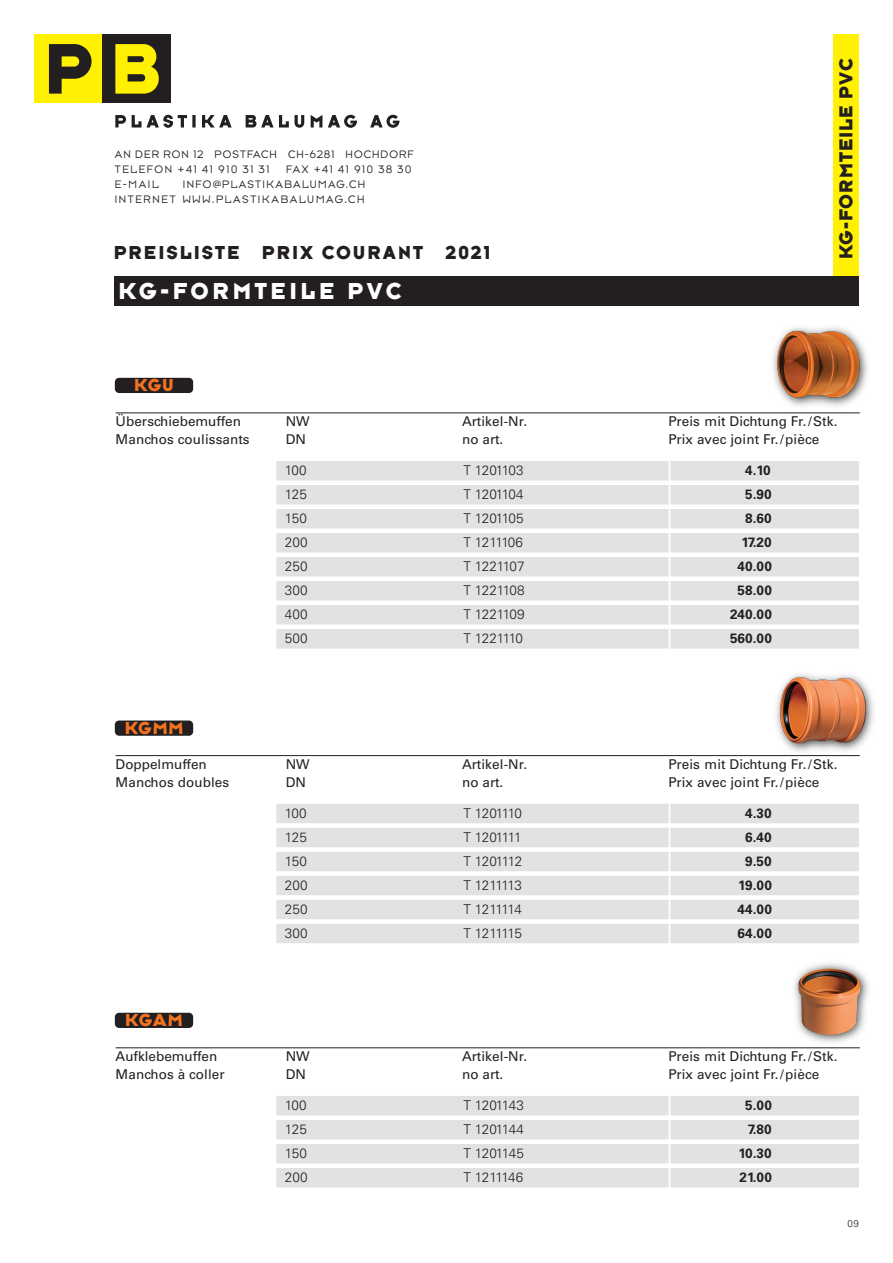
<style>
.page{position:relative;width:893px;height:1263px;background:#fff}
.page>*{position:absolute;margin:0;border:0;box-sizing:border-box;transform-origin:0 0}
.t1{font:24px "Typeface Six";letter-spacing:.15em;color:#fff}
.t2{font:19.5px "Typeface Six";letter-spacing:.1em;color:#231f20}
.t3{font:19.5px "Typeface Six";letter-spacing:.05em;color:#231f20}
.t4{font:18px "Typeface Six";letter-spacing:.04em;color:#f47321}
.t5{font:13.5px "Univers";letter-spacing:.005em;color:#231f20}
.t6{font:300 13.5px "Univers";letter-spacing:-.045em;color:#231f20}
.t7{font:700 13.5px "Univers";letter-spacing:.005em;color:#231f20}
.t8{font:300 13.5px "Univers";letter-spacing:-.02em;color:#231f20}
.t9{font:300 13.5px "Univers";letter-spacing:-.075em;color:#231f20}
.t10{font:300 13.5px "Univers";letter-spacing:-.07em;color:#231f20}
.t11{font:300 13.5px "Univers";letter-spacing:-.09em;color:#231f20}
.t12{font:11.25px "Typeface Seven";letter-spacing:.14em;color:#231f20}
.t13{font:11.25px "Typeface Seven";letter-spacing:.1em;color:#231f20}
.t14{font:300 9.75px "Univers";color:#231f20}
</style>
<div class="page">
<div style="left:833px;top:34px;width:26px;height:242px;background:#fff101"></div>
<div style="left:115px;top:276px;width:744px;height:30px;background:#231f20"></div>
<img style="left:565px;top:350px;width:303px;height:63px">
<img style="left:774px;top:327px;width:90px;height:77px">
<svg style="left:115px;top:115px;width:11px;height:12px"></svg>
<svg style="left:132px;top:115px;width:55px;height:13px"></svg>
<svg style="left:192px;top:115px;width:4px;height:12px"></svg>
<svg style="left:202px;top:115px;width:30px;height:12px"></svg>
<svg style="left:246px;top:115px;width:43px;height:12px"></svg>
<svg style="left:295px;top:115px;width:9px;height:13px"></svg>
<svg style="left:311px;top:115px;width:11px;height:12px"></svg>
<svg style="left:328px;top:115px;width:29px;height:13px"></svg>
<svg style="left:370px;top:115px;width:29px;height:13px"></svg>
<div style="left:34px;top:34px;width:69px;height:68px;background:#fff101"></div>
<div style="left:103px;top:34px;width:68px;height:68px;background:#231f20"></div>
<svg style="left:49px;top:44px;width:43px;height:50px"></svg>
<svg style="left:115px;top:44px;width:44px;height:50px"></svg>
<hr style="left:116px;top:413px;width:744px;height:1px;background:#231f20">
<div style="left:115px;top:378px;width:78px;height:15px;background:#231f20;border-radius:4px"></div>
<div style="left:276px;top:461px;width:583px;height:19px;background:#e1e2e4"></div>
<div style="left:276px;top:485px;width:583px;height:19px;background:#e1e2e4"></div>
<div style="left:276px;top:509px;width:583px;height:19px;background:#e1e2e4"></div>
<div style="left:276px;top:533px;width:583px;height:19px;background:#e1e2e4"></div>
<div style="left:276px;top:557px;width:583px;height:19px;background:#e1e2e4"></div>
<div style="left:276px;top:581px;width:583px;height:19px;background:#e1e2e4"></div>
<div style="left:276px;top:605px;width:583px;height:19px;background:#e1e2e4"></div>
<div style="left:276px;top:629px;width:583px;height:19px;background:#e1e2e4"></div>
<hr style="left:669px;top:458px;width:1px;height:198px;background:#fff">
<img style="left:565px;top:647px;width:309px;height:110px">
<img style="left:776px;top:676px;width:93px;height:72px">
<hr style="left:116px;top:755px;width:744px;height:1px;background:#231f20">
<div style="left:115px;top:720px;width:78px;height:16px;background:#231f20;border-radius:4px"></div>
<div style="left:276px;top:804px;width:583px;height:19px;background:#e1e2e4"></div>
<div style="left:276px;top:828px;width:583px;height:19px;background:#e1e2e4"></div>
<div style="left:276px;top:852px;width:583px;height:19px;background:#e1e2e4"></div>
<div style="left:276px;top:876px;width:583px;height:19px;background:#e1e2e4"></div>
<div style="left:276px;top:900px;width:583px;height:19px;background:#e1e2e4"></div>
<div style="left:276px;top:924px;width:583px;height:19px;background:#e1e2e4"></div>
<hr style="left:669px;top:800px;width:1px;height:149px;background:#fff">
<img style="left:565px;top:963px;width:304px;height:86px">
<img style="left:798px;top:968px;width:63px;height:67px">
<hr style="left:116px;top:1047px;width:744px;height:1px;background:#231f20">
<div style="left:115px;top:1013px;width:78px;height:15px;background:#231f20;border-radius:4px"></div>
<div style="left:276px;top:1096px;width:583px;height:19px;background:#e1e2e4"></div>
<div style="left:276px;top:1120px;width:583px;height:19px;background:#e1e2e4"></div>
<div style="left:276px;top:1144px;width:583px;height:19px;background:#e1e2e4"></div>
<div style="left:276px;top:1168px;width:583px;height:19px;background:#e1e2e4"></div>
<hr style="left:669px;top:1093px;width:1px;height:107px;background:#fff">
<p class="t13" style="left:115px;top:147px;width:300px">AN DER RON 12 POSTFACH CH-6281 HOCHDORF</p>
<p class="t12" style="left:115px;top:162px;width:156px">TELEFON +41 41 910 31 31</p>
<p class="t12" style="left:286px;top:162px;width:127px">FAX +41 41 910 38 30</p>
<p class="t12" style="left:115px;top:177px;width:45px">E-MAIL</p>
<p class="t12" style="left:183px;top:177px;width:184px">INFO@PLASTIKABALUMAG.CH</p>
<p class="t12" style="left:115px;top:192px;width:251px">INTERNET WWW.PLASTIKABALUMAG.CH</p>
<p class="t2" style="left:114px;top:241px;width:378px">PREISLISTE PRIX COURANT 2021</p>
<p class="t1" style="left:118px;top:277px;width:285px">KG-FORMTEILE PVC</p>
<p class="t4" style="left:134px;top:375px;width:41px">KGU</p>
<p class="t3" style="left:834px;top:259px;width:202px;rotate:-90deg">KG-FORMTEILE PVC</p>
<p class="t5" style="left:116px;top:416px;width:127px">Überschiebemuffen</p>
<p class="t5" style="left:286px;top:416px;width:26px">NW</p>
<p class="t5" style="left:462px;top:416px;width:67px">Artikel-Nr.</p>
<p class="t5" style="left:668px;top:416px;width:170px">Preis mit Dichtung Fr./Stk.</p>
<p class="t5" style="left:116px;top:434px;width:136px">Manchos coulissants</p>
<p class="t5" style="left:286px;top:434px;width:22px">DN</p>
<p class="t5" style="left:462px;top:434px;width:43px">no art.</p>
<p class="t5" style="left:668px;top:434px;width:152px">Prix avec joint Fr./pièce</p>
<p class="t4" style="left:125px;top:717px;width:60px">KGMM</p>
<p class="t6" style="left:285px;top:466px;width:23px">100</p>
<p class="t6" style="left:463px;top:466px;width:62px">T 1201103</p>
<p class="t6" style="left:285px;top:490px;width:23px">125</p>
<p class="t6" style="left:463px;top:490px;width:62px">T 1201104</p>
<p class="t6" style="left:285px;top:514px;width:23px">150</p>
<p class="t6" style="left:463px;top:514px;width:62px">T 1201105</p>
<p class="t6" style="left:285px;top:538px;width:24px">200</p>
<p class="t6" style="left:463px;top:538px;width:61px">T 1211106</p>
<p class="t6" style="left:285px;top:562px;width:24px">250</p>
<p class="t8" style="left:463px;top:562px;width:63px">T 1221107</p>
<p class="t6" style="left:285px;top:586px;width:24px">300</p>
<p class="t8" style="left:463px;top:586px;width:63px">T 1221108</p>
<p class="t6" style="left:285px;top:610px;width:24px">400</p>
<p class="t8" style="left:463px;top:610px;width:63px">T 1221109</p>
<p class="t6" style="left:285px;top:634px;width:24px">500</p>
<p class="t6" style="left:463px;top:634px;width:61px">T 1221110</p>
<p class="t7" style="left:745px;top:466px;width:27px">4.10</p>
<p class="t7" style="left:745px;top:490px;width:28px">5.90</p>
<p class="t7" style="left:745px;top:514px;width:28px">8.60</p>
<p class="t7" style="left:741px;top:538px;width:32px">17.20</p>
<p class="t7" style="left:738px;top:562px;width:36px">40.00</p>
<p class="t7" style="left:738px;top:586px;width:36px">58.00</p>
<p class="t7" style="left:730px;top:610px;width:43px">240.00</p>
<p class="t7" style="left:730px;top:634px;width:43px">560.00</p>
<p class="t5" style="left:116px;top:759px;width:93px">Doppelmuffen</p>
<p class="t5" style="left:286px;top:759px;width:26px">NW</p>
<p class="t5" style="left:462px;top:759px;width:67px">Artikel-Nr.</p>
<p class="t5" style="left:668px;top:759px;width:170px">Preis mit Dichtung Fr./Stk.</p>
<p class="t5" style="left:116px;top:777px;width:115px">Manchos doubles</p>
<p class="t5" style="left:286px;top:777px;width:22px">DN</p>
<p class="t5" style="left:462px;top:777px;width:43px">no art.</p>
<p class="t5" style="left:668px;top:777px;width:152px">Prix avec joint Fr./pièce</p>
<p class="t4" style="left:125px;top:1009px;width:59px">KGAM</p>
<p class="t6" style="left:285px;top:808px;width:23px">100</p>
<p class="t10" style="left:463px;top:808px;width:60px">T 1201110</p>
<p class="t6" style="left:285px;top:832px;width:23px">125</p>
<p class="t11" style="left:463px;top:832px;width:59px">T 1201111</p>
<p class="t6" style="left:285px;top:856px;width:23px">150</p>
<p class="t6" style="left:463px;top:856px;width:60px">T 1201112</p>
<p class="t6" style="left:285px;top:880px;width:24px">200</p>
<p class="t9" style="left:463px;top:880px;width:60px">T 1211113</p>
<p class="t6" style="left:285px;top:904px;width:24px">250</p>
<p class="t9" style="left:463px;top:904px;width:60px">T 1211114</p>
<p class="t6" style="left:285px;top:928px;width:24px">300</p>
<p class="t9" style="left:463px;top:928px;width:60px">T 1211115</p>
<p class="t7" style="left:745px;top:808px;width:28px">4.30</p>
<p class="t7" style="left:745px;top:832px;width:28px">6.40</p>
<p class="t7" style="left:745px;top:856px;width:28px">9.50</p>
<p class="t7" style="left:738px;top:880px;width:35px">19.00</p>
<p class="t7" style="left:738px;top:904px;width:36px">44.00</p>
<p class="t7" style="left:738px;top:928px;width:36px">64.00</p>
<p class="t5" style="left:116px;top:1051px;width:103px">Aufklebemuffen</p>
<p class="t5" style="left:286px;top:1051px;width:26px">NW</p>
<p class="t5" style="left:462px;top:1051px;width:67px">Artikel-Nr.</p>
<p class="t5" style="left:668px;top:1051px;width:170px">Preis mit Dichtung Fr./Stk.</p>
<p class="t5" style="left:116px;top:1069px;width:111px">Manchos à coller</p>
<p class="t5" style="left:286px;top:1069px;width:22px">DN</p>
<p class="t5" style="left:462px;top:1069px;width:43px">no art.</p>
<p class="t5" style="left:668px;top:1069px;width:152px">Prix avec joint Fr./pièce</p>
<p class="t6" style="left:285px;top:1100px;width:23px">100</p>
<p class="t6" style="left:463px;top:1100px;width:62px">T 1201143</p>
<p class="t6" style="left:285px;top:1124px;width:23px">125</p>
<p class="t6" style="left:463px;top:1124px;width:62px">T 1201144</p>
<p class="t6" style="left:285px;top:1148px;width:23px">150</p>
<p class="t6" style="left:463px;top:1148px;width:62px">T 1201145</p>
<p class="t6" style="left:285px;top:1172px;width:24px">200</p>
<p class="t6" style="left:463px;top:1172px;width:61px">T 1211146</p>
<p class="t7" style="left:745px;top:1100px;width:28px">5.00</p>
<p class="t7" style="left:748px;top:1124px;width:25px">7.80</p>
<p class="t7" style="left:739px;top:1148px;width:35px">10.30</p>
<p class="t7" style="left:739px;top:1172px;width:34px">21.00</p>
<p class="t14" style="left:848px;top:1220px;width:13px">09</p>
</div>
